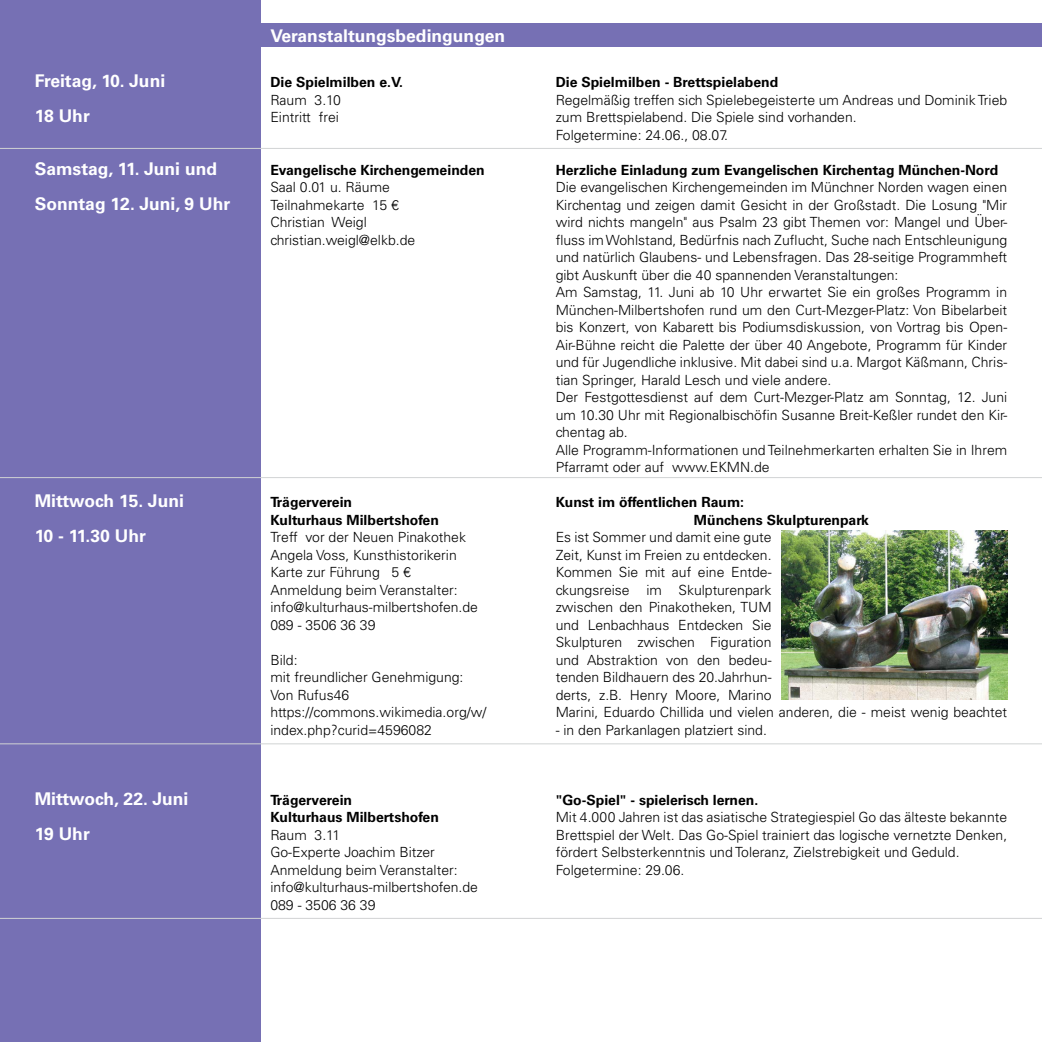
<style>
.page{position:relative;width:1042px;height:1042px;background:#fff}
.page>*{position:absolute;margin:0;border:0;box-sizing:border-box;transform-origin:0 0}
.t1{font:700 17.5px/35px "Univers LT";color:#fff}
.t2{font:300 14px/17.5px "Univers LT";color:#000}
.t3{font:700 14px/17.5px "Univers LT";color:#000}
</style>
<div class="page">
<div style="left:0;top:0;width:260px;height:1042px;background:#7670b4"></div>
<div style="left:241px;top:23px;width:801px;height:23px;background:#7670b4"></div>
<hr style="left:0;top:477px;width:1042px;height:1px;background:#d1d3d4">
<hr style="left:0;top:148px;width:1042px;height:1px;background:#d1d3d4">
<hr style="left:0;top:918px;width:1042px;height:1px;background:#d1d3d4">
<hr style="left:0;top:743px;width:1042px;height:1px;background:#d1d3d4">
<img style="left:781px;top:530px;width:226px;height:170px">
<p class="t1" style="left:270px;top:18px;width:236px">Veranstaltungsbedingungen</p>
<p class="t1" style="left:35px;top:64px;width:132px">Freitag, 10. Juni<br>18 Uhr</p>
<p class="t3" style="left:270px;top:74px;width:134px">Die Spielmilben e.V.</p>
<p class="t2" style="left:270px;top:91px;width:72px">Raum 3.10<br>Eintritt frei</p>
<p class="t1" style="left:35px;top:151px;width:197px">Samstag, 11. Juni und<br>Sonntag 12. Juni, 9 Uhr</p>
<p class="t3" style="left:270px;top:161px;width:216px">Evangelische Kirchengemeinden</p>
<p class="t2" style="left:270px;top:179px;width:146px">Saal 0.01 u. Räume<br>Teilnahmekarte 15 €<br>Christian Weigl christian.weigl@elkb.de</p>
<p class="t1" style="left:35px;top:484px;width:151px">Mittwoch 15. Juni<br>10 - 11.30 Uhr</p>
<p class="t3" style="left:270px;top:494px;width:170px">Trägerverein<br>Kulturhaus Milbertshofen</p>
<p class="t2" style="left:270px;top:529px;width:209px">Treff vor der Neuen Pinakothek<br>Angela Voss, Kunsthistorikerin<br>Karte zur Führung 5 €<br>Anmeldung beim Veranstalter: info@kulturhaus-milbertshofen.de<br>089 - 3506 36 39</p>
<p class="t2" style="left:270px;top:651px;width:217px">Bild:<br>mit freundlicher Genehmigung:<br>Von Rufus46 https://commons.wikimedia.org/w/ index.php?curid=4596082</p>
<p class="t1" style="left:35px;top:781px;width:155px">Mittwoch, 22. Juni<br>19 Uhr</p>
<p class="t3" style="left:270px;top:791px;width:170px">Trägerverein<br>Kulturhaus Milbertshofen</p>
<p class="t2" style="left:270px;top:826px;width:209px">Raum 3.11<br>Go-Experte Joachim Bitzer<br>Anmeldung beim Veranstalter: info@kulturhaus-milbertshofen.de<br>089 - 3506 36 39</p>
<p class="t3" style="left:556px;top:74px;width:224px">Die Spielmilben - Brettspielabend</p>
<p class="t2" style="left:556px;top:91px;width:453px">Regelmäßig treffen sich Spielebegeisterte um Andreas und Dominik Trieb zum Brettspielabend. Die Spiele sind vorhanden.<br>Folgetermine: 24.06., 08.07.</p>
<p class="t3" style="left:556px;top:161px;width:444px">Herzliche Einladung zum Evangelischen Kirchentag München-Nord</p>
<p class="t2" style="left:556px;top:179px;width:453px">Die evangelischen Kirchengemeinden im Münchner Norden wagen einen Kirchentag und zeigen damit Gesicht in der Großstadt. Die Losung "Mir wird nichts mangeln" aus Psalm 23 gibt Themen vor: Mangel und Über&shy;fluss im Wohlstand, Bedürfnis nach Zuflucht, Suche nach Entschleunigung und natürlich Glaubens- und Lebensfragen. Das 28-seitige Programmheft gibt Auskunft über die 40 spannenden Veranstaltungen:<br>Am Samstag, 11. Juni ab 10 Uhr erwartet Sie ein großes Programm in München-Milbertshofen rund um den Curt-Mezger-Platz: Von Bibelarbeit bis Konzert, von Kabarett bis Podiumsdiskussion, von Vortrag bis Open-Air-Bühne reicht die Palette der über 40 Angebote, Programm für Kinder und für Jugendliche inklusive. Mit dabei sind u.a. Margot Käßmann, Chris&shy;tian Springer, Harald Lesch und viele andere.<br>Der Festgottesdienst auf dem Curt-Mezger-Platz am Sonntag, 12. Juni um 10.30 Uhr mit Regionalbischöfin Susanne Breit-Keßler rundet den Kir&shy;chentag ab.<br>Alle Programm-Informationen und Teilnehmerkarten erhalten Sie in Ihrem Pfarramt oder auf www.EKMN.de</p>
<p class="t3" style="left:694px;top:494px;width:177px;text-indent:-138px">Kunst im öffentlichen Raum:<br>Münchens Skulpturenpark</p>
<p class="t2" style="left:556px;top:529px;width:453px">Es ist Sommer und damit eine gute<br>Zeit, Kunst im Freien zu entdecken.<br>Kommen Sie mit auf eine Entde-<br>ckungsreise im Skulpturenpark<br>zwischen den Pinakotheken, TUM<br>und Lenbachhaus Entdecken Sie<br>Skulpturen zwischen Figuration<br>und Abstraktion von den bedeu-<br>tenden Bildhauern des 20.Jahrhun-<br>derts, z.B. Henry Moore, Marino<br>Marini, Eduardo Chillida und vielen anderen, die - meist wenig beachtet</p>
<p class="t2" style="left:556px;top:721px;width:213px">- in den Parkanlagen platziert sind.</p>
<p class="t3" style="left:556px;top:791px;width:204px">"Go-Spiel" - spielerisch lernen.</p>
<p class="t2" style="left:556px;top:809px;width:453px">Mit 4.000 Jahren ist das asiatische Strategiespiel Go das älteste bekannte Brettspiel der Welt. Das Go-Spiel trainiert das logische vernetzte Denken, fördert Selbsterkenntnis und Toleranz, Zielstrebigkeit und Geduld.<br>Folgetermine: 29.06.</p>
</div>
